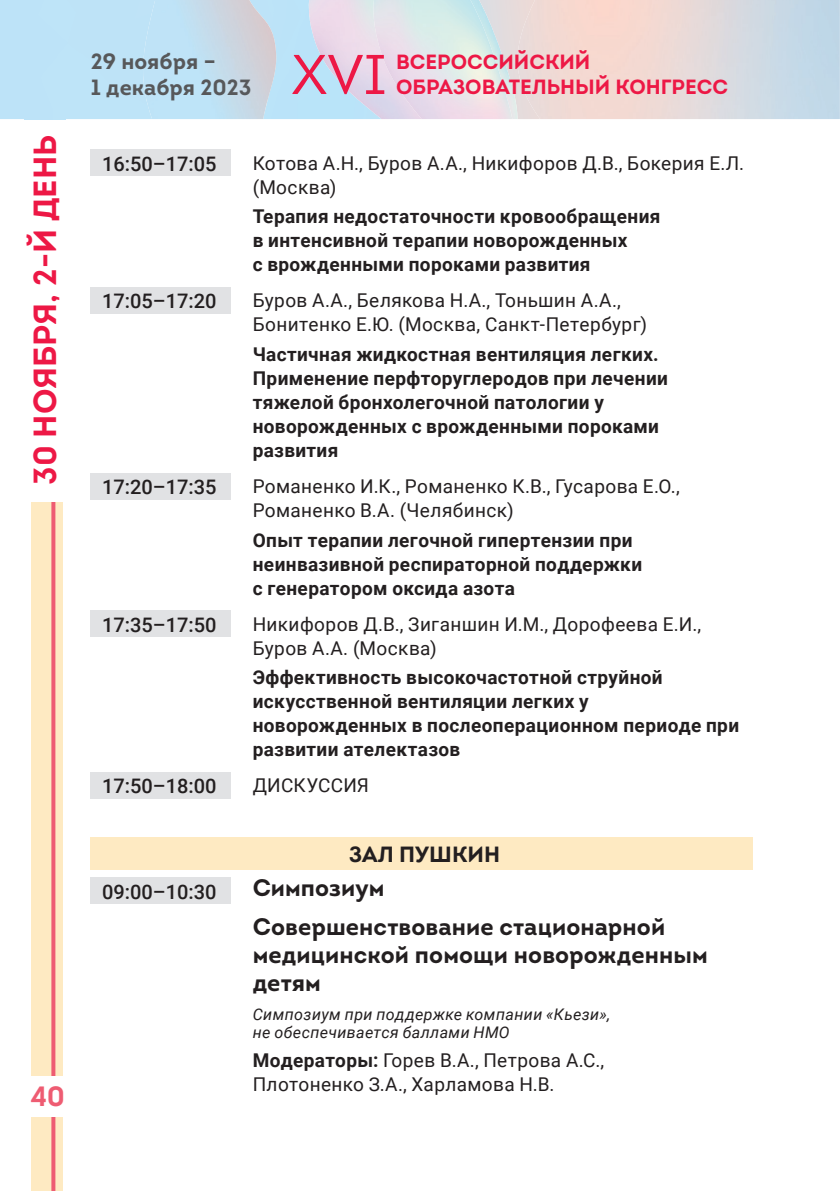
<style>
.page{position:relative;width:840px;height:1191px;background:#fff}
.page>*{position:absolute;margin:0;border:0;box-sizing:border-box;transform-origin:0 0}
.t1{font:55.8px "Intro Book Caps";color:#ed1845}
.t2{font:700 32px "Intro";color:#ed1845}
.t3{font:700 27.8px "Intro";color:#ee5c72}
.t4{font:700 24px/39.4px "Intro";color:#231f20}
.t5{font:700 22px/26px "Intro";color:#57585a}
.t6{font:22px "Intro Bold Caps";color:#231f20}
.t7{font:700 20.6px "Intro";color:#ed1845}
.t8{font:500 20px "Roboto";color:#231f20}
.t9{font:700 19px/24px "Roboto";letter-spacing:.02em;color:#231f20}
.t10{font:19px/24px "Roboto";letter-spacing:.02em;color:#231f20}
.t11{font:italic 16px/17.6px "Roboto";letter-spacing:.025em;color:#231f20}
.s1{font-weight:700}
</style>
<div class="page">
<div style="left:31px;top:1100px;width:31px;height:91px;background:#feeac2"></div>
<div style="left:31px;top:501px;width:31px;height:575px;background:#feeac2"></div>
<svg style="left:51px;top:501px;width:4px;height:690px;background:#ef6a7a"></svg>
<div style="left:29px;top:1076px;width:36px;height:40px;background:#fff"></div>
<img style="left:308px;top:0;width:64px;height:119px">
<img style="left:372px;top:0;width:140px;height:119px">
<img style="left:143px;top:0;width:133px;height:119px">
<div style="left:91px;top:837px;width:661px;height:32px;background:#feeac2"></div>
<div style="left:91px;top:150px;width:140px;height:26px;background:#e1e2e4"></div>
<div style="left:91px;top:287px;width:140px;height:27px;background:#e1e2e4"></div>
<div style="left:91px;top:473px;width:140px;height:26px;background:#e1e2e4"></div>
<div style="left:91px;top:610px;width:140px;height:27px;background:#e1e2e4"></div>
<div style="left:91px;top:772px;width:140px;height:26px;background:#e1e2e4"></div>
<div style="left:91px;top:877px;width:140px;height:27px;background:#e1e2e4"></div>
<h2 class="t2" style="left:24px;top:485px;width:351px;rotate:-90deg">30 НОЯБРЯ, 2-Й ДЕНЬ</h2>
<h3 class="t3" style="left:30px;top:1079px;width:36px">40</h3>
<p class="t5" style="left:91px;top:48px;width:162px">29 ноября –<br>1 декабря 2023</p>
<h1 class="t1" style="left:291px;top:40px;width:96px">XVI</h1>
<p class="t7" style="left:396px;top:49px;width:196px">ВСЕРОССИЙСКИЙ</p>
<p class="t7" style="left:396px;top:73px;width:333px">ОБРАЗОВАТЕЛЬНЫЙ КОНГРЕСС</p>
<p class="t8" style="left:102px;top:150px;width:116px">16:50–17:05</p>
<p class="t10" style="left:252px;top:150px;width:492px">Котова А.Н., Буров А.А., Никифоров Д.В., Бокерия Е.Л. (Москва)</p>
<p class="t9" style="left:252px;top:204px;width:409px">Терапия недостаточности кровообращения в интенсивной терапии новорожденных<br>с врожденными пороками развития</p>
<p class="t8" style="left:102px;top:287px;width:116px">17:05–17:20</p>
<p class="t10" style="left:252px;top:288px;width:395px">Буров А.А., Белякова Н.А., Тоньшин А.А.,<br>Бонитенко Е.Ю. (Москва, Санкт-Петербург)</p>
<p class="t9" style="left:252px;top:341px;width:416px">Частичная жидкостная вентиляция легких.<br>Применение перфторуглеродов при лечении тяжелой бронхолегочной патологии у новорожденных с врожденными пороками развития</p>
<p class="t8" style="left:102px;top:473px;width:116px">17:20–17:35</p>
<p class="t10" style="left:252px;top:473px;width:428px">Романенко И.К., Романенко К.В., Гусарова Е.О.,<br>Романенко В.А. (Челябинск)</p>
<p class="t9" style="left:252px;top:527px;width:391px">Опыт терапии легочной гипертензии при неинвазивной респираторной поддержки с генератором оксида азота</p>
<p class="t8" style="left:102px;top:610px;width:116px">17:35–17:50</p>
<p class="t10" style="left:252px;top:611px;width:449px">Никифоров Д.В., Зиганшин И.М., Дорофеева Е.И.,<br>Буров А.А. (Москва)</p>
<p class="t9" style="left:252px;top:665px;width:487px">Эффективность высокочастотной струйной искусственной вентиляции легких у новорожденных в послеоперационном периоде при развитии ателектазов</p>
<p class="t8" style="left:102px;top:772px;width:116px">17:50–18:00</p>
<p class="t10" style="left:252px;top:772px;width:118px">ДИСКУССИЯ</p>
<p class="t6" style="left:349px;top:840px;width:152px">Зал Пушкин</p>
<p class="t8" style="left:102px;top:877px;width:116px">09:00–10:30</p>
<p class="t4" style="left:252px;top:867px;width:414px">Симпозиум<br>Совершенствование стационарной</p>
<p class="t4" style="left:252px;top:940px;width:456px;line-height:28px">медицинской помощи новорожденным детям</p>
<p class="t11" style="left:252px;top:1005px;width:359px">Симпозиум при поддержке компании «Кьези», не обеспечивается баллами НМО</p>
<p class="t10" style="left:252px;top:1048px;width:353px"><span class="s1">Модераторы:</span> Горев В.А., Петрова А.С.,<br>Плотоненко З.А., Харламова Н.В.</p>
</div>
